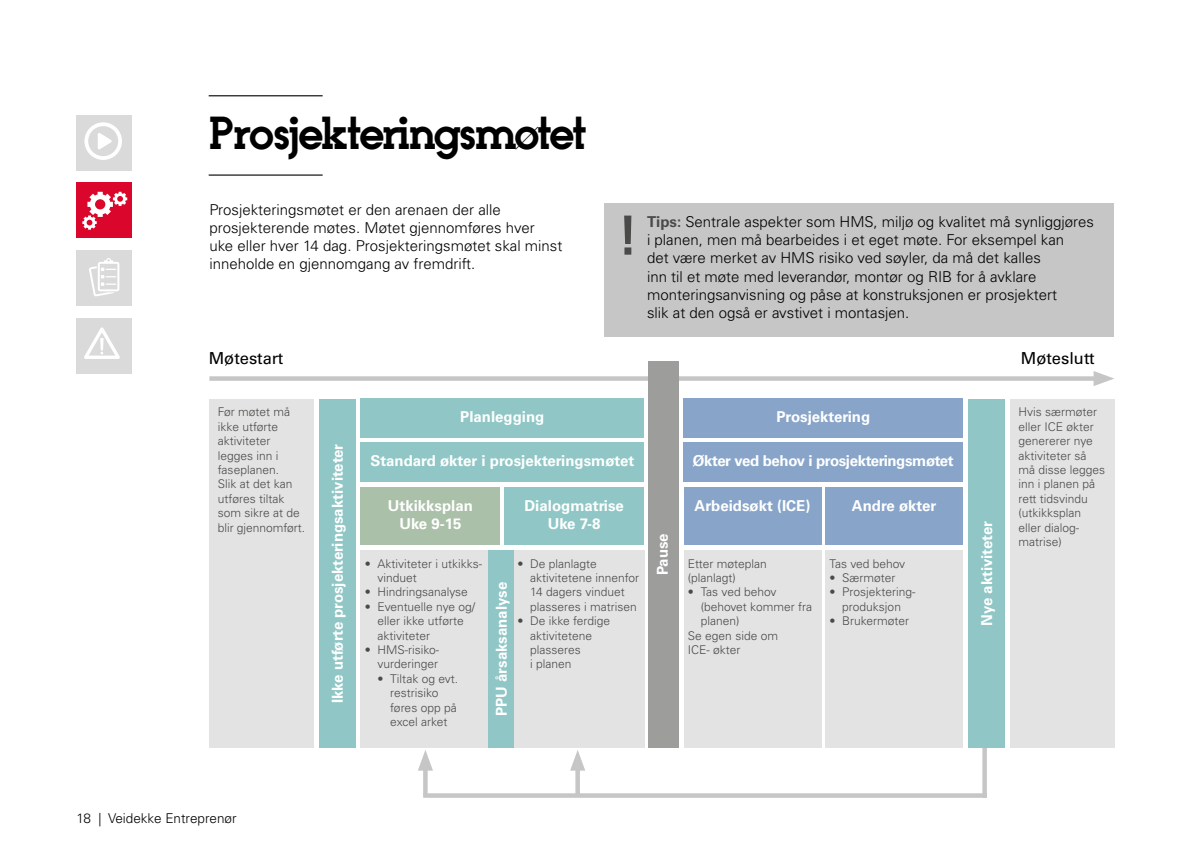
<style>
.page{position:relative;width:1191px;height:851px;background:#fff}
.page>*{position:absolute;margin:0;border:0;box-sizing:border-box;transform-origin:0 0}
.t1{font:700 54px "Univers LT Std";color:#4a4a49}
.t2{font:700 45px "Inlove Veidekke";letter-spacing:-.04em;color:#000}
.t3{font:16.5px "Univers LT Std";color:#000}
.t4{font:300 15px/18px "Univers LT Std";color:#000}
.t5{font:700 15px/18px "Univers LT Std";color:#fff;text-align:center}
.t6{font:700 15px "Univers LT Std";letter-spacing:-.025em;color:#fff}
.t7{font:300 13.5px "Univers LT Std";color:#000}
.t8{font:300 12px/14.4px "Univers LT Std";color:#4a4a49}
.s1{font-weight:700;color:#4a4a49}
</style>
<div class="page">
<hr style="left:209px;top:95px;width:114px;height:1px;background:#000">
<hr style="left:209px;top:174px;width:114px;height:2px;background:#000">
<div style="left:77px;top:115px;width:55px;height:55px;background:#dadada"></div>
<svg style="left:84px;top:122px;width:38px;height:38px"></svg>
<div style="left:77px;top:182px;width:55px;height:56px;background:#da062b"></div>
<svg style="left:82px;top:192px;width:45px;height:38px"></svg>
<div style="left:77px;top:318px;width:55px;height:55px;background:#dadada"></div>
<svg style="left:84px;top:327px;width:36px;height:32px"></svg>
<div style="left:77px;top:250px;width:55px;height:55px;background:#dadada"></div>
<svg style="left:89px;top:258px;width:30px;height:38px"></svg>
<div style="left:982px;top:741px;width:5px;height:56px;background:#c6c6c6"></div>
<div style="left:209px;top:376px;width:892px;height:5px;background:#c6c6c6"></div>
<svg style="left:1093px;top:371px;width:21px;height:15px"></svg>
<div style="left:648px;top:361px;width:30px;height:386px;background:#9d9d9c"></div>
<div style="left:513px;top:550px;width:131px;height:197px;background:#e3e3e3"></div>
<div style="left:319px;top:399px;width:36px;height:348px;background:#90c7c6"></div>
<div style="left:360px;top:398px;width:284px;height:40px;background:#90c7c6"></div>
<div style="left:360px;top:442px;width:284px;height:40px;background:#90c7c6"></div>
<div style="left:360px;top:487px;width:140px;height:58px;background:#abc0a9"></div>
<div style="left:504px;top:487px;width:140px;height:58px;background:#90c7c6"></div>
<div style="left:360px;top:550px;width:130px;height:197px;background:#e3e3e3"></div>
<div style="left:488px;top:550px;width:25px;height:197px;background:#90c7c6"></div>
<div style="left:825px;top:550px;width:138px;height:197px;background:#e3e3e3"></div>
<div style="left:683px;top:398px;width:280px;height:40px;background:#88a5c9"></div>
<div style="left:683px;top:442px;width:280px;height:40px;background:#88a5c9"></div>
<div style="left:683px;top:487px;width:138px;height:58px;background:#88a5c9"></div>
<div style="left:825px;top:487px;width:138px;height:58px;background:#88a5c9"></div>
<div style="left:683px;top:550px;width:138px;height:197px;background:#e3e3e3"></div>
<div style="left:968px;top:399px;width:36px;height:348px;background:#90c7c6"></div>
<div style="left:1010px;top:399px;width:104px;height:348px;background:#e3e3e3"></div>
<svg style="left:423px;top:793px;width:559px;height:4px;background:#cacaca"></svg>
<div style="left:423px;top:762px;width:5px;height:33px;background:#c6c6c6"></div>
<svg style="left:418px;top:750px;width:15px;height:20px"></svg>
<div style="left:575px;top:762px;width:5px;height:33px;background:#c6c6c6"></div>
<svg style="left:570px;top:750px;width:15px;height:20px"></svg>
<div style="left:209px;top:399px;width:105px;height:348px;background:#e3e3e3"></div>
<div style="left:604px;top:204px;width:510px;height:133px;background:#c6c6c6"></div>
<h2 class="t2" style="left:209px;top:105px;width:379px">Prosjekteringsmøtet</h2>
<p class="t4" style="left:209px;top:200px;width:354px">Prosjekteringsmøtet er den arenaen der alle prosjekterende møtes. Møtet gjennomføres hver uke eller hver 14 dag. Prosjekteringsmøtet skal minst inneholde en gjennomgang av fremdrift.</p>
<h1 class="t1" style="left:617px;top:204px;width:23px">!</h1>
<p class="t4" style="left:647px;top:213px;width:448px"><span class="s1">Tips:</span> Sentrale aspekter som HMS, miljø og kvalitet må synliggjøres i planen, men må bearbeides i et eget møte. For eksempel kan<br>det være merket av HMS risiko ved søyler, da må det kalles<br>inn til et møte med leverandør, montør og RIB for å avklare monteringsanvisning og påse at konstruksjonen er prosjektert<br>slik at den også er avstivet i montasjen.</p>
<h3 class="t3" style="left:209px;top:348px;width:76px">Møtestart</h3>
<h3 class="t3" style="left:1020px;top:348px;width:75px">Møteslutt</h3>
<p class="t8" style="left:218px;top:405px;width:86px">Før møtet må ikke utførte aktiviteter legges inn i faseplanen.<br>Slik at det kan utføres tiltak som sikre at de blir gjennomført.</p>
<p class="t5" style="left:329px;top:703px;width:261px;rotate:-90deg">Ikke utførte prosjekteringsaktiviteter</p>
<p class="t5" style="left:460px;top:408px;width:86px">Planlegging</p>
<p class="t5" style="left:370px;top:452px;width:265px">Standard økter i prosjekteringsmøtet</p>
<p class="t5" style="left:388px;top:497px;width:87px">Utkikksplan<br>Uke 9-15</p>
<p class="t5" style="left:524px;top:497px;width:101px">Dialogmatrise<br>Uke 7-8</p>
<p class="t8" style="left:377px;top:556px;width:106px;text-indent:-13px">• Aktiviteter i utkikks&shy;vinduet</p>
<p class="t8" style="left:365px;top:585px;width:105px">• Hindringsanalyse</p>
<p class="t8" style="left:377px;top:599px;width:99px;text-indent:-13px">• Eventuelle nye og/ eller ikke utførte aktiviteter</p>
<p class="t8" style="left:365px;top:642px;width:76px;text-align:right">• HMS-risiko&shy;vurderinger</p>
<p class="t8" style="left:390px;top:671px;width:68px;text-indent:-13px">• Tiltak og evt. restrisiko føres opp på excel arket</p>
<p class="t8" style="left:530px;top:556px;width:111px;text-indent:-13px">• De planlagte aktivitetene innenfor<br>14 dagers vinduet plasseres i matrisen</p>
<p class="t8" style="left:530px;top:613px;width:81px;text-indent:-13px">• De ikke ferdige aktivitetene plasseres<br>i planen</p>
<p class="t5" style="left:492px;top:716px;width:136px;rotate:-90deg">PPU årsaksanalyse</p>
<p class="t5" style="left:653px;top:575px;width:43px;rotate:-90deg">Pause</p>
<p class="t5" style="left:776px;top:408px;width:95px">Prosjektering</p>
<p class="t6" style="left:693px;top:452px;width:262px">Økter ved behov i prosjekteringsmøtet</p>
<p class="t5" style="left:694px;top:497px;width:117px">Arbeidsøkt (ICE)</p>
<p class="t5" style="left:852px;top:497px;width:86px">Andre økter</p>
<p class="t8" style="left:688px;top:556px;width:80px">Etter møteplan (planlagt)</p>
<p class="t8" style="left:688px;top:585px;width:90px">• Tas ved behov</p>
<p class="t8" style="left:700px;top:599px;width:113px">(behovet kommer fra</p>
<p class="t8" style="left:700px;top:613px;width:40px">planen)</p>
<p class="t8" style="left:688px;top:628px;width:92px">Se egen side om</p>
<p class="t8" style="left:688px;top:642px;width:54px">ICE- økter</p>
<p class="t8" style="left:829px;top:556px;width:77px">Tas ved behov</p>
<p class="t8" style="left:829px;top:570px;width:68px">• Særmøter</p>
<p class="t8" style="left:829px;top:585px;width:87px;text-align:center">• Prosjektering&shy;produksjon</p>
<p class="t8" style="left:829px;top:613px;width:81px">• Brukermøter</p>
<p class="t5" style="left:978px;top:626px;width:106px;rotate:-90deg">Nye aktiviteter</p>
<p class="t8" style="left:1018px;top:405px;width:88px">Hvis særmøter eller ICE økter genererer nye aktiviteter så må disse legges inn i planen på rett tidsvindu (utkikksplan eller dialog&shy;matrise)</p>
<p class="t7" style="left:77px;top:809px;width:162px">18 | Veidekke Entreprenør</p>
</div>
